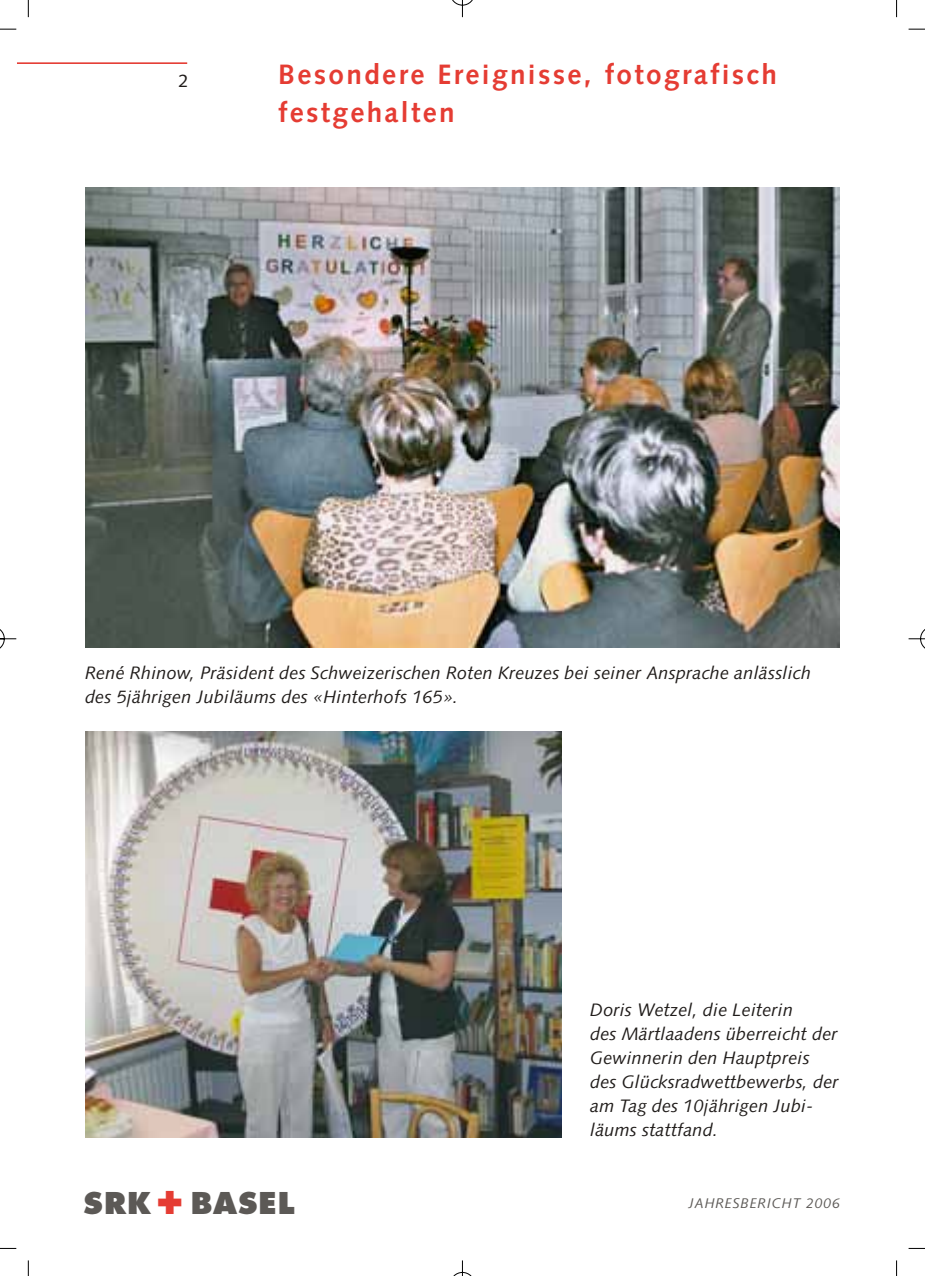
<style>
.page{position:relative;width:925px;height:1276px;background:#fff}
.page>*{position:absolute;margin:0;border:0;box-sizing:border-box;transform-origin:0 0}
.t1{font:800 29.2px "Futura";letter-spacing:.035em;color:#5c5956}
.t2{font:700 28px/38px "Syntax";letter-spacing:.085em;color:#e53c33}
.t3{font:italic 18px/24px "Syntax";letter-spacing:.01em;color:#201c1a}
.t4{font:18px "Syntax";color:#201c1a}
.t5{font:italic 14px "Syntax";letter-spacing:.055em;color:#5c5956}
.s1{font-size:38.4px;color:#e53c33}
</style>
<div class="page">
<img style="left:0;top:0;width:924px;height:1276px">
<p class="t4" style="left:178px;top:73px;width:12px">2</p>
<p class="t2" style="left:278px;top:58px;width:500px">Besondere Ereignisse, fotografisch festgehalten</p>
<p class="t3" style="left:85px;top:663px;width:727px">René Rhinow, Präsident des Schweizerischen Roten Kreuzes bei seiner Ansprache anlässlich des 5jährigen Jubiläums des «Hinterhofs 165».</p>
<p class="t3" style="left:590px;top:999px;width:250px">Doris Wetzel, die Leiterin<br>des Märtlaadens überreicht der<br>Gewinnerin den Hauptpreis des Glücksradwettbewerbs, der am Tag des 10jährigen Jubi&shy;läums stattfand.</p>
<p class="t1" style="left:84px;top:1190px;width:212px">SRK<span class="s1">+</span> BASEL</p>
<p class="t5" style="left:688px;top:1197px;width:153px">JAHRESBERICHT 2006</p>
</div>
